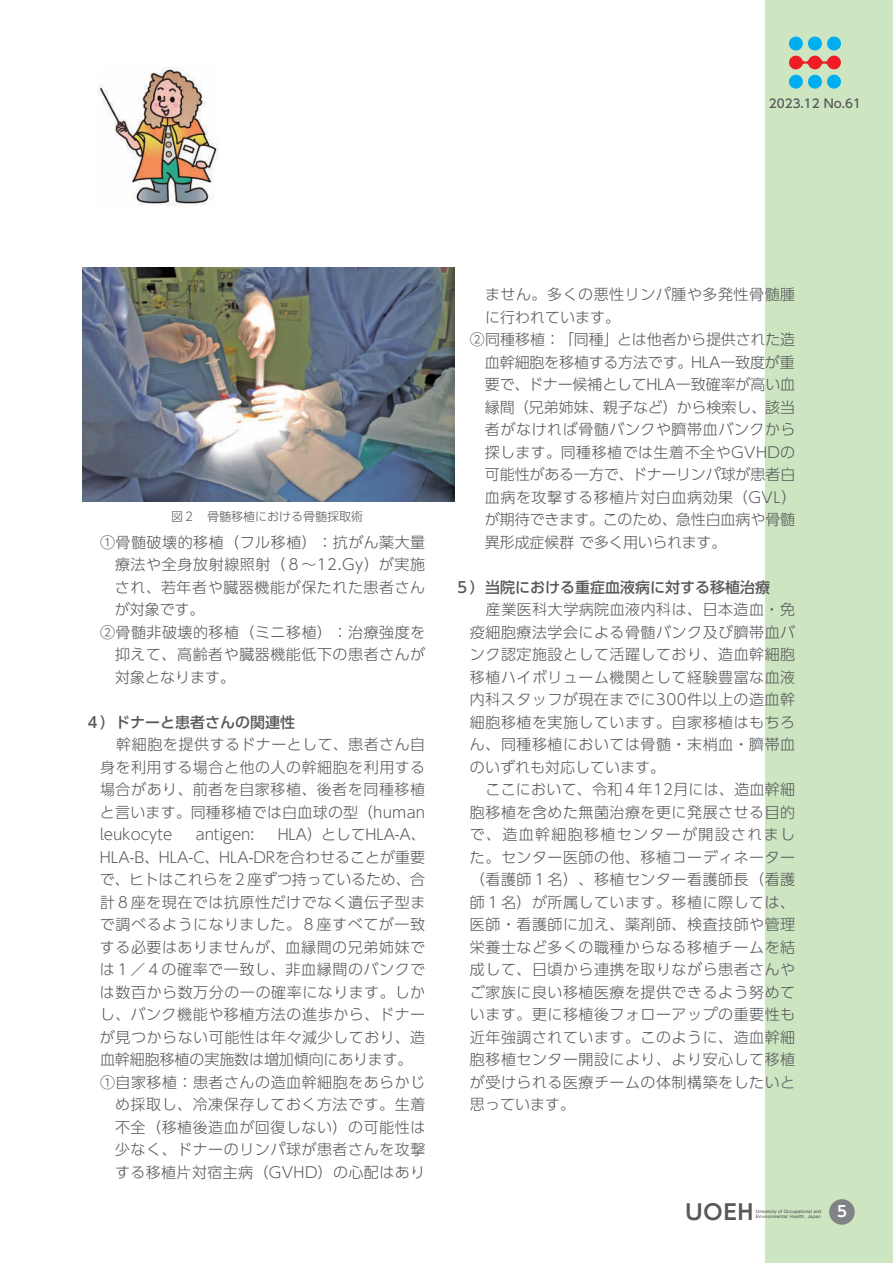
<style>
.page{position:relative;width:893px;height:1263px;background:#fff}
.page>*{position:absolute;margin:0;border:0;box-sizing:border-box;transform-origin:0 0}
.t1{font:700 21px "UD Shin Go Pro De";color:#57585a}
.t2{font:300 15px/22.5px "UD Shin Go Pr 6";letter-spacing:.035em;color:#57585a;text-align:justify}
.t3{font:300 15px "UD Shin Go Pr 6";letter-spacing:-.01em;color:#57585a}
.t4{font:300 15px "UD Shin Go Pr 6";color:#57585a}
.t5{font:500 15px "UD Shin Go Pr 6";color:#57585a}
.t6{font:300 15px "UD Shin Go Pr 6";letter-spacing:-.005em;color:#57585a}
.t7{font:300 15px "UD Shin Go Pr 6";letter-spacing:.015em;color:#57585a}
.t8{font:300 15px "UD Shin Go Pr 6";letter-spacing:.09em;color:#57585a}
.t9{font:300 15px "UD Shin Go Pr 6";letter-spacing:-.02em;color:#57585a}
.t10{font:700 15px "UD Shin Go Pro De";color:#fff}
.t11{font:300 12px "UD Shin Go Pr 6";color:#57585a}
.t12{font:500 12px "UD Shin Go Pro";color:#57585a}
.t13{font:700 4.5px "Futo Go B101 Pro";letter-spacing:.015em;color:#57585a}
.t14{font:700 4.5px "Futo Go B101 Pro";letter-spacing:.05em;color:#57585a}
</style>
<div class="page">
<div style="left:765px;top:0;width:128px;height:1263px;background:#cde5c1"></div>
<div style="left:829px;top:1199px;width:26px;height:26px;background:#808285;border-radius:50%"></div>
<svg style="left:789px;top:37px;width:52px;height:13px"></svg>
<svg style="left:789px;top:56px;width:52px;height:33px"></svg>
<img style="left:98px;top:67px;width:121px;height:139px">
<img style="left:83px;top:267px;width:372px;height:234px">
<p class="t12" style="left:769px;top:94px;width:94px">2023.12 No.61</p>
<p class="t11" style="left:171px;top:506px;width:193px">図２　骨髄移植における骨髄採取術</p>
<p class="t2" style="left:100px;top:530px;width:327px">①骨髄破壊的移植（フル移植）：抗がん薬大量</p>
<p class="t2" style="left:115px;top:553px;width:312px">療法や全身放射線照射（８～12.Gy）が実施</p>
<p class="t2" style="left:115px;top:575px;width:312px">され、若年者や臓器機能が保たれた患者さん</p>
<p class="t2" style="left:115px;top:598px;width:91px">が対象です。</p>
<p class="t2" style="left:100px;top:620px;width:327px">②骨髄非破壊的移植（ミニ移植）：治療強度を</p>
<p class="t2" style="left:115px;top:643px;width:312px">抑えて、高齢者や臓器機能低下の患者さんが</p>
<p class="t4" style="left:115px;top:665px;width:121px">対象となります。</p>
<p class="t5" style="left:85px;top:710px;width:211px">４）ドナーと患者さんの関連性</p>
<p class="t2" style="left:100px;top:733px;width:327px;text-indent:-15px">　　幹細胞を提供するドナーとして、患者さん自身を利用する場合と他の人の幹細胞を利用する場合があり、前者を自家移植、後者を同種移植と言います。同種移植では白血球の型（human leukocyte</p>
<p class="t6" style="left:196px;top:822px;width:60px">antigen:</p>
<p class="t3" style="left:278px;top:822px;width:150px">HLA）としてHLA-A、</p>
<p class="t4" style="left:100px;top:845px;width:327px">HLA-B、HLA-C、HLA-DRを合わせることが重要</p>
<p class="t3" style="left:100px;top:867px;width:327px">で、ヒトはこれらを２座ずつ持っているため、合</p>
<p class="t2" style="left:100px;top:890px;width:327px">計８座を現在では抗原性だけでなく遺伝子型ま</p>
<p class="t2" style="left:100px;top:913px;width:327px">で調べるようになりました。８座すべてが一致</p>
<p class="t2" style="left:100px;top:935px;width:327px">する必要はありませんが、血縁間の兄弟姉妹で</p>
<p class="t2" style="left:100px;top:958px;width:327px">は１／４の確率で一致し、非血縁間のバンクで</p>
<p class="t2" style="left:100px;top:980px;width:327px">は数百から数万分の一の確率になります。しか</p>
<p class="t2" style="left:100px;top:1003px;width:327px">し、バンク機能や移植方法の進歩から、ドナー</p>
<p class="t2" style="left:100px;top:1025px;width:327px">が見つからない可能性は年々減少しており、造</p>
<p class="t6" style="left:100px;top:1047px;width:314px">血幹細胞移植の実施数は増加傾向にあります。</p>
<p class="t2" style="left:100px;top:1070px;width:327px">①自家移植：患者さんの造血幹細胞をあらかじ</p>
<p class="t2" style="left:115px;top:1093px;width:312px">め採取し、冷凍保存しておく方法です。生着</p>
<p class="t2" style="left:115px;top:1115px;width:312px">不全（移植後造血が回復しない）の可能性は</p>
<p class="t2" style="left:115px;top:1138px;width:312px">少なく、ドナーのリンパ球が患者さんを攻撃</p>
<p class="t2" style="left:115px;top:1160px;width:312px">する移植片対宿主病（GVHD）の心配はあり</p>
<p class="t2" style="left:485px;top:283px;width:312px">ません。多くの悪性リンパ腫や多発性骨髄腫</p>
<p class="t4" style="left:485px;top:305px;width:136px">に行われています。</p>
<p class="t3" style="left:470px;top:327px;width:327px">②同種移植：「同種」とは他者から提供された造</p>
<p class="t3" style="left:485px;top:350px;width:311px">血幹細胞を移植する方法です。HLA一致度が重</p>
<p class="t3" style="left:485px;top:372px;width:312px">要で、ドナー候補としてHLA一致確率が高い血</p>
<p class="t4" style="left:485px;top:395px;width:312px">縁間（兄弟姉妹、親子など）から検索し、該当</p>
<p class="t2" style="left:485px;top:418px;width:312px">者がなければ骨髄バンクや臍帯血バンクから</p>
<p class="t2" style="left:485px;top:440px;width:312px">探します。同種移植では生着不全やGVHDの</p>
<p class="t3" style="left:485px;top:462px;width:312px">可能性がある一方で、ドナーリンパ球が患者白</p>
<p class="t2" style="left:485px;top:485px;width:313px">血病を攻撃する移植片対白血病効果（GVL）</p>
<p class="t3" style="left:485px;top:507px;width:312px">が期待できます。このため、急性白血病や骨髄</p>
<p class="t9" style="left:485px;top:530px;width:243px">異形成症候群 で多く用いられます。</p>
<p class="t5" style="left:455px;top:575px;width:316px">５）当院における重症血液病に対する移植治療</p>
<p class="t2" style="left:455px;top:598px;width:342px">　　産業医科大学病院血液内科は、日本造血・免</p>
<p class="t2" style="left:470px;top:620px;width:327px">疫細胞療法学会による骨髄バンク及び臍帯血バ</p>
<p class="t2" style="left:470px;top:643px;width:327px">ンク認定施設として活躍しており、造血幹細胞</p>
<p class="t2" style="left:470px;top:665px;width:327px">移植ハイボリューム機関として経験豊富な血液</p>
<p class="t2" style="left:470px;top:688px;width:327px">内科スタッフが現在までに300件以上の造血幹</p>
<p class="t2" style="left:470px;top:710px;width:327px">細胞移植を実施しています。自家移植はもちろ</p>
<p class="t2" style="left:470px;top:733px;width:327px">ん、同種移植においては骨髄・末梢血・臍帯血</p>
<p class="t4" style="left:470px;top:755px;width:196px">のいずれも対応しています。</p>
<p class="t7" style="left:455px;top:777px;width:342px">　　ここにおいて、令和４年12月には、造血幹細</p>
<p class="t2" style="left:470px;top:800px;width:327px">胞移植を含めた無菌治療を更に発展させる目的</p>
<p class="t8" style="left:470px;top:822px;width:327px">で、造血幹細胞移植センターが開設されまし</p>
<p class="t2" style="left:470px;top:845px;width:327px">た。センター医師の他、移植コーディネーター</p>
<p class="t2" style="left:470px;top:868px;width:327px">（看護師１名）、移植センター看護師長（看護</p>
<p class="t2" style="left:470px;top:890px;width:327px">師１名）が所属しています。移植に際しては、</p>
<p class="t2" style="left:470px;top:913px;width:327px">医師・看護師に加え、薬剤師、検査技師や管理</p>
<p class="t2" style="left:470px;top:935px;width:327px">栄養士など多くの職種からなる移植チームを結</p>
<p class="t2" style="left:470px;top:958px;width:327px">成して、日頃から連携を取りながら患者さんや</p>
<p class="t2" style="left:470px;top:980px;width:327px">ご家族に良い移植医療を提供できるよう努めて</p>
<p class="t2" style="left:470px;top:1003px;width:327px">います。更に移植後フォローアップの重要性も</p>
<p class="t2" style="left:470px;top:1025px;width:327px">近年強調されています。このように、造血幹細</p>
<p class="t2" style="left:470px;top:1048px;width:327px">胞移植センター開設により、より安心して移植</p>
<p class="t2" style="left:470px;top:1070px;width:327px">が受けられる医療チームの体制構築をしたいと</p>
<p class="t2" style="left:470px;top:1093px;width:106px">思っています。</p>
<h1 class="t1" style="left:685px;top:1195px;width:69px">UOEH</h1>
<p class="t13" style="left:756px;top:1207px;width:67px">University of Occupational and</p>
<p class="t10" style="left:837px;top:1199px;width:11px">5</p>
<p class="t14" style="left:756px;top:1213px;width:67px">Environmental Health, Japan</p>
</div>
